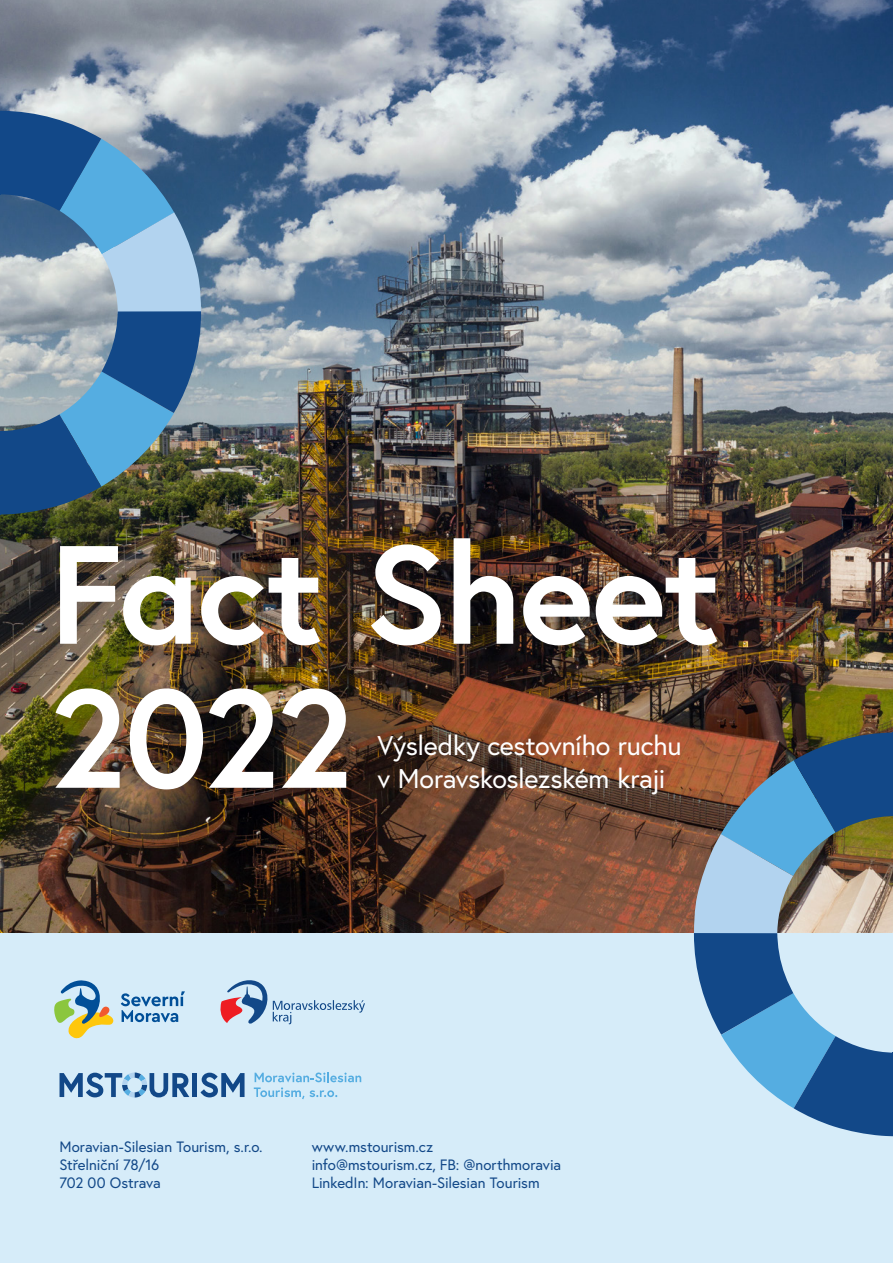
<style>
.page{position:relative;width:893px;height:1263px;background:#fff}
.page>*{position:absolute;margin:0;border:0;box-sizing:border-box;transform-origin:0 0}
.t1{font:700 139.5px "Europa";letter-spacing:-.025em;color:#fff}
.t2{font:27px "Europa";letter-spacing:-.015em;color:#fff}
.t3{font:15px "Europa";letter-spacing:-.005em;color:#124888}
</style>
<div class="page">
<img style="left:0;top:0;width:893px;height:933px">
<div style="left:0;top:933px;width:893px;height:330px;background:#d6ecf9"></div>
<svg style="left:694px;top:732px;width:199px;height:404px"></svg>
<svg style="left:0;top:111px;width:201px;height:403px;background:#5f86a6"></svg>
<svg style="left:60px;top:1072px;width:129px;height:25px"></svg>
<div style="left:192px;top:1073px;width:5px;height:24px;background:#124888"></div>
<svg style="left:201px;top:1073px;width:44px;height:24px"></svg>
<svg style="left:254px;top:1072px;width:107px;height:27px"></svg>
<svg style="left:220px;top:980px;width:145px;height:45px"></svg>
<hr style="left:0;top:431px;width:1px;height:83px;background:#124888">
<hr style="left:892px;top:732px;width:1px;height:84px;background:#124888">
<hr style="left:892px;top:1053px;width:1px;height:83px;background:#124888">
<hr style="left:0;top:111px;width:1px;height:83px;background:#124888">
<svg style="left:121px;top:991px;width:64px;height:31px"></svg>
<svg style="left:54px;top:980px;width:60px;height:59px"></svg>
<p class="t1" style="left:50px;top:500px;width:672px">Fact Sheet</p>
<p class="t1" style="left:50px;top:644px;width:306px">2022</p>
<p class="t2" style="left:377px;top:728px;width:306px">Výsledky cestovního ruchu</p>
<p class="t2" style="left:377px;top:761px;width:289px">v Moravskoslezském kraji</p>
<p class="t3" style="left:60px;top:1136px;width:205px">Moravian-Silesian Tourism, s.r.o.</p>
<p class="t3" style="left:60px;top:1154px;width:101px">Střelniční 78/16</p>
<p class="t3" style="left:60px;top:1172px;width:103px">702 00 Ostrava</p>
<p class="t3" style="left:312px;top:1136px;width:123px">www.mstourism.cz</p>
<p class="t3" style="left:312px;top:1154px;width:251px">info@mstourism.cz, FB: @northmoravia</p>
<p class="t3" style="left:312px;top:1172px;width:229px">LinkedIn: Moravian-Silesian Tourism</p>
</div>
